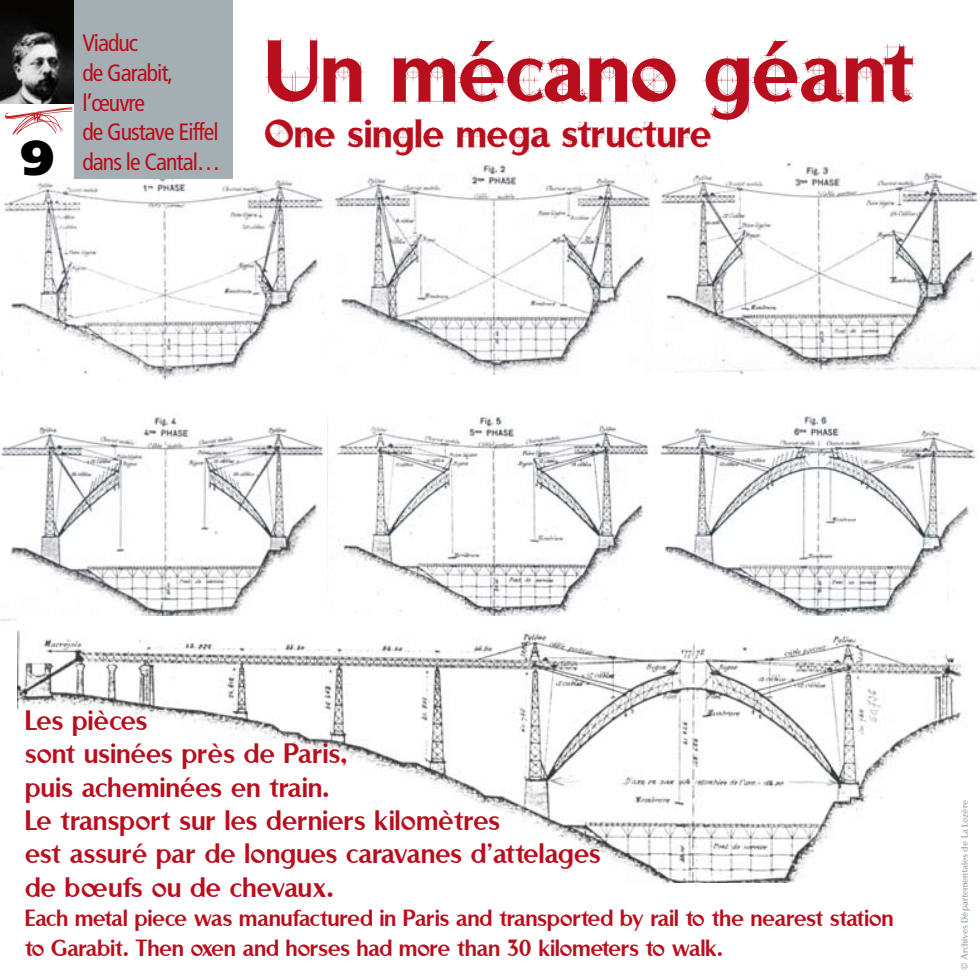
<style>
.page{position:relative;width:980px;height:980px;background:#fff}
.page>*{position:absolute;margin:0;border:0;box-sizing:border-box;transform-origin:0 0}
.t1{font:96.25px "Rubino Sans ICG Solid";letter-spacing:-.01em;color:#b90e1d}
.t2{font:900 49px "Frutiger";color:#000}
.t3{font:43.75px "Rubino Sans ICG Solid";letter-spacing:-.01em;color:#b90e1d}
.t4{font:31.5px/33.2px "Rubino Sans ICG Fill";letter-spacing:-.01em;color:#b90e1d}
.t5{font:26.25px/29.8px "Rubino Sans ICG Fill";letter-spacing:-.02em;color:#b90e1d}
.t6{font:condensed 23.62px/29.8px "Frutiger";letter-spacing:-.04em;color:#b90e1d}
.t7{font:10.5px "Rubino Sans ICG Fill";letter-spacing:-.01em;color:#a4aeb3}
</style>
<div class="page">
<img style="left:1px;top:179px;width:323px;height:202px">
<img style="left:334px;top:161px;width:321px;height:214px">
<img style="left:655px;top:161px;width:322px;height:212px">
<img style="left:0;top:416px;width:324px;height:205px">
<img style="left:327px;top:416px;width:321px;height:200px">
<img style="left:660px;top:415px;width:317px;height:201px">
<img style="left:17px;top:616px;width:948px;height:266px">
<img style="left:0;top:0;width:74px;height:104px">
<div style="left:74px;top:0;width:159px;height:179px;background:#a4aeb3"></div>
<svg style="left:5px;top:107px;width:67px;height:28px"></svg>
<h2 class="t2" style="left:20px;top:128px;width:35px">9</h2>
<p class="t6" style="left:82px;top:28px;width:140px">Viaduc<br>de Garabit, l’œuvre<br>de Gustave Eiffel dans le Cantal…</p>
<h1 class="t1" style="left:264px;top:17px;width:651px">Un mécano géant</h1>
<h3 class="t3" style="left:264px;top:108px;width:449px">One single mega structure</h3>
<p class="t4" style="left:25px;top:703px;width:577px">Les pièces<br>sont usinées près de Paris,<br>puis acheminées en train.<br>Le transport sur les derniers kilomètres<br>est assuré par de longues caravanes d’attelages de bœufs ou de chevaux.</p>
<p class="t5" style="left:25px;top:902px;width:870px">Each metal piece was manufactured in Paris and transported by rail to the nearest station to Garabit. Then oxen and horses had more than 30 kilometers to walk.</p>
<p class="t7" style="left:959px;top:970px;width:172px;rotate:-90deg">© Archives Départementales de La Lozère</p>
</div>
